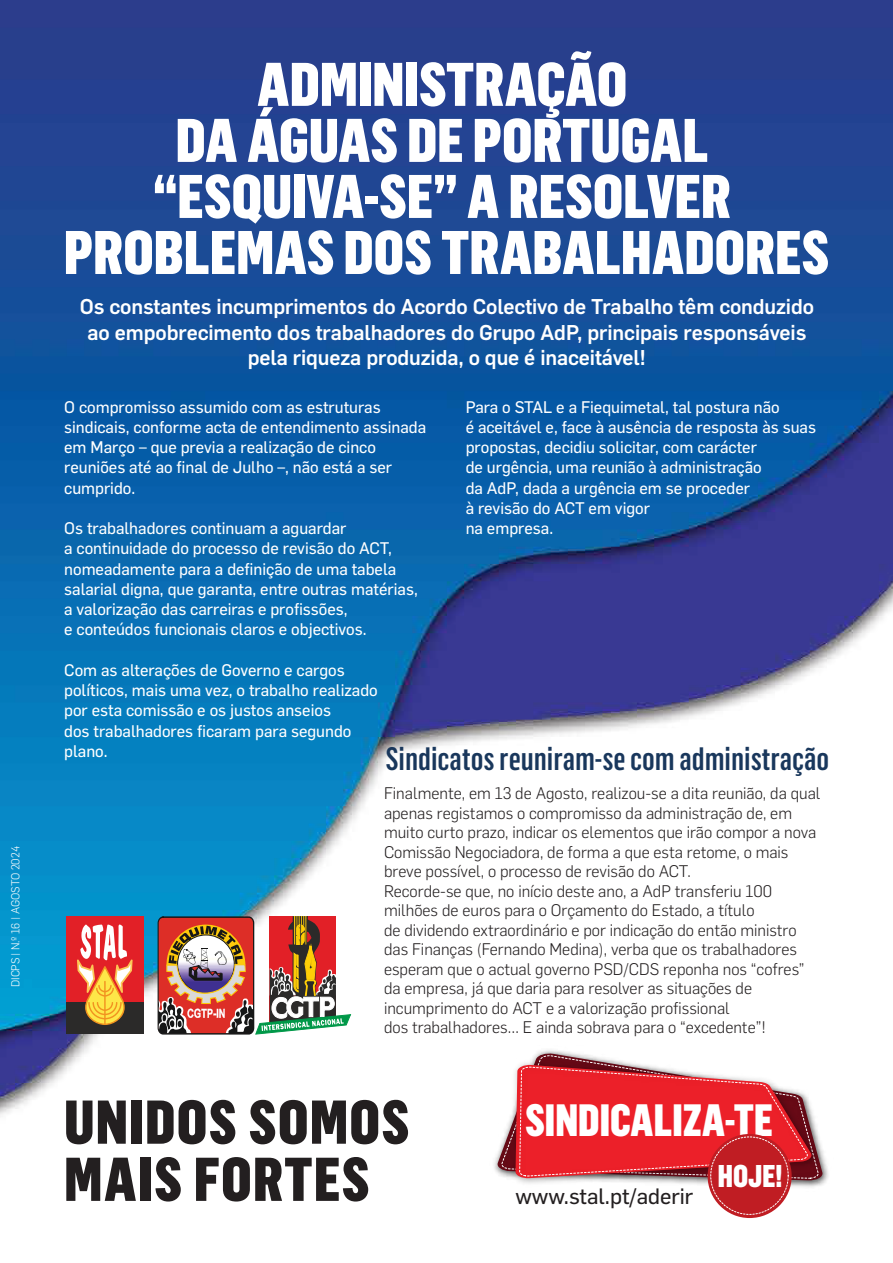
<style>
.page{position:relative;width:893px;height:1263px;background:#fff}
.page>*{position:absolute;margin:0;border:0;box-sizing:border-box;transform-origin:0 0}
.t1{font:900 60.6px/57.2px "Flama Condensed";letter-spacing:.025em;color:#231f20}
.t2{font:900 60.3px/56.1px "Flama Condensed";color:#fff;text-align:center}
.t3{font:900 44.4px "Flama Condensed";color:#fff}
.t4{font:500 31.8px "Flama Condensed";color:#19375c}
.t5{font:900 30.9px "Flama Condensed";color:#fff}
.t6{font:21.9px "Flama Basic";color:#231f20}
.t7{font:500 21px/25.5px "Flama";letter-spacing:-.005em;color:#fff;text-align:center}
.t8{font:16.5px/20.2px "Flama Basic";color:#fff}
.t9{font:300 16.5px/19.5px "Flama";color:#231f20}
.t10{font:300 11.4px "Flama";letter-spacing:-.015em;color:#fff}
</style>
<div class="page">
<img style="left:0;top:0;width:893px;height:1218px">
<img style="left:489px;top:1045px;width:345px;height:146px">
<img style="left:493px;top:1047px;width:337px;height:143px">
<img style="left:511px;top:1181px;width:308px;height:7px">
<svg style="left:496px;top:1052px;width:327px;height:129px"></svg>
<div style="left:708px;top:1134px;width:84px;height:84px;background:#c01d23;border-radius:50%"></div>
<div style="left:710px;top:1137px;width:78px;height:78px;border:1px dashed #fff;border-radius:50%"></div>
<div style="left:66px;top:916px;width:77px;height:86px;background:#e22027"></div>
<div style="left:66px;top:1002px;width:77px;height:32px;background:#2b2a29"></div>
<svg style="left:77px;top:924px;width:56px;height:101px"></svg>
<hr style="left:104px;top:981px;width:2px;height:44px;background:#f29320">
<svg style="left:158px;top:801px;width:193px;height:233px"></svg>
<p class="t10" style="left:8px;top:987px;width:142px;rotate:-90deg">DICPS | N.º 16 | AGOSTO 2024</p>
<h2 class="t2" style="left:64px;top:55px;width:767px">ADMINISTRAÇÃO<br>DA ÁGUAS DE PORTUGAL “ESQUIVA-SE” A RESOLVER<br>PROBLEMAS DOS TRABALHADORES</h2>
<p class="t7" style="left:80px;top:292px;width:736px">Os constantes incumprimentos do Acordo Colectivo de Trabalho têm conduzido ao empobrecimento dos trabalhadores do Grupo AdP, principais responsáveis pela riqueza produzida, o que é inaceitável!</p>
<p class="t8" style="left:64px;top:396px;width:363px">O compromisso assumido com as estruturas sindicais, conforme acta de entendimento assinada em Março – que previa a realização de cinco reuniões até ao final de Julho –, não está a ser cumprido.</p>
<p class="t8" style="left:64px;top:517px;width:355px">Os trabalhadores continuam a aguardar<br>a continuidade do processo de revisão do ACT, nomeadamente para a definição de uma tabela salarial digna, que garanta, entre outras matérias, a valorização das carreiras e profissões,<br>e conteúdos funcionais claros e objectivos.</p>
<p class="t8" style="left:64px;top:659px;width:315px">Com as alterações de Governo e cargos políticos, mais uma vez, o trabalho realizado por esta comissão e os justos anseios<br>dos trabalhadores ficaram para segundo plano.</p>
<p class="t9" style="left:384px;top:783px;width:438px">Finalmente, em 13 de Agosto, realizou-se a dita reunião, da qual apenas registamos o compromisso da administração de, em muito curto prazo, indicar os elementos que irão compor a nova Comissão Negociadora, de forma a que esta retome, o mais breve possível, o processo de revisão do ACT.<br>Recorde-se que, no início deste ano, a AdP transferiu 100 milhões de euros para o Orçamento do Estado, a título<br>de dividendo extraordinário e por indicação do então ministro das Finanças (Fernando Medina), verba que os trabalhadores esperam que o actual governo PSD/CDS reponha nos “cofres” da empresa, já que daria para resolver as situações de incumprimento do ACT e a valorização profissional<br>dos trabalhadores… E ainda sobrava para o “excedente”!</p>
<p class="t8" style="left:466px;top:396px;width:352px">Para o STAL e a Fiequimetal, tal postura não<br>é aceitável e, face à ausência de resposta às suas propostas, decidiu solicitar, com carácter<br>de urgência, uma reunião à administração<br>da AdP, dada a urgência em se proceder<br>à revisão do ACT em vigor<br>na empresa.</p>
<h3 class="t4" style="left:385px;top:739px;width:445px">Sindicatos reuniram-se com administração</h3>
<h1 class="t1" style="left:64px;top:1092px;width:347px">UNIDOS SOMOS<br>MAIS FORTES</h1>
<h3 class="t3" style="left:525px;top:1092px;width:249px">SINDICALIZA-TE</h3>
<h3 class="t5" style="left:718px;top:1156px;width:66px">HOJE!</h3>
<h3 class="t6" style="left:515px;top:1181px;width:179px">www.stal.pt/aderir</h3>
</div>
